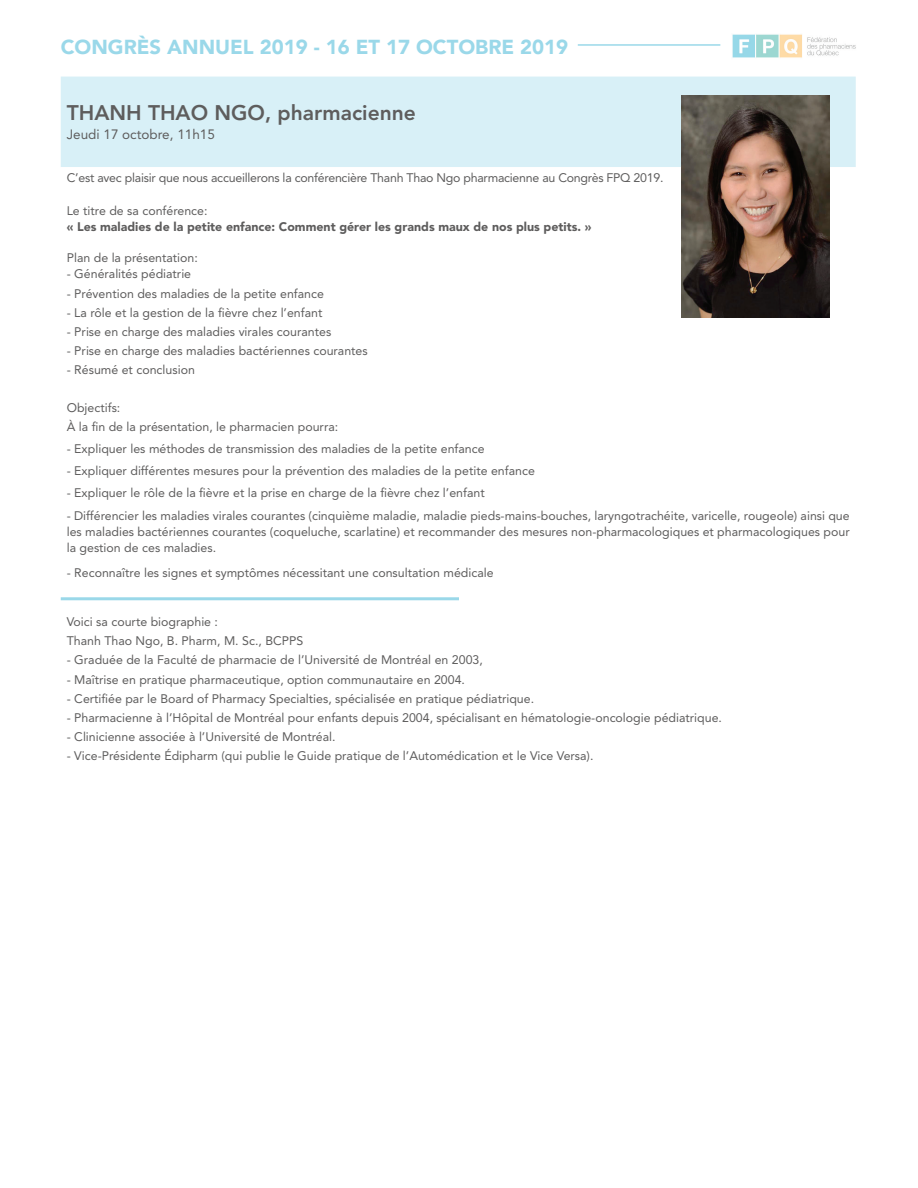
<style>
.page{position:relative;width:918px;height:1188px;background:#fff}
.page>*{position:absolute;margin:0;border:0;box-sizing:border-box;transform-origin:0 0}
.t1{font:800 21px "Avenir LT Std";color:#5e5d5d}
.t2{font:900 20.25px "Avenir";color:#9ad8e9}
.t3{font:13.5px "Avenir LT Std";color:#5e5d5d}
.t4{font:12.3px/19.2px "Avenir LT Std";color:#5e5d5d}
.t5{font:12.3px "Avenir LT Std";letter-spacing:-.02em;color:#5e5d5d}
.t6{font:900 12.3px "Avenir LT Std";color:#5e5d5d}
</style>
<div class="page">
<hr style="left:578px;top:44px;width:142px;height:2px;background:#9ad8e9">
<img style="left:732px;top:34px;width:124px;height:24px">
<div style="left:61px;top:77px;width:795px;height:90px;background:#d8f0f7"></div>
<hr style="left:61px;top:597px;width:398px;height:3px;background:#9ad8e9">
<img style="left:681px;top:96px;width:148px;height:221px">
<h2 class="t2" style="left:61px;top:29px;width:371px">CONGRÈS ANNUEL 2019 - 16 ET 17 OCTOBRE</h2>
<h2 class="t2" style="left:520px;top:29px;width:49px">2019</h2>
<h1 class="t1" style="left:67px;top:100px;width:351px">Thanh Thao Ngo, pharmacienne</h1>
<p class="t3" style="left:67px;top:127px;width:150px">Jeudi 17 octobre, 11h15</p>
<p class="t5" style="left:67px;top:171px;width:598px">C’est avec plaisir que nous accueillerons la conférencière Thanh Thao Ngo pharmacienne au Congrès FPQ 2019.</p>
<p class="t4" style="left:67px;top:201px;width:142px">Le titre de sa conférence:</p>
<p class="t6" style="left:67px;top:219px;width:526px">« Les maladies de la petite enfance: Comment gérer les grands maux de nos plus petits. »</p>
<p class="t4" style="left:67px;top:248px;width:133px">Plan de la présentation:</p>
<p class="t4" style="left:67px;top:265px;width:126px">- Généralités pédiatrie</p>
<p class="t4" style="left:67px;top:284px;width:259px">- Prévention des maladies de la petite enfance</p>
<p class="t4" style="left:67px;top:303px;width:257px">- La rôle et la gestion de la fièvre chez l’enfant</p>
<p class="t4" style="left:67px;top:322px;width:266px">- Prise en charge des maladies virales courantes</p>
<p class="t4" style="left:67px;top:341px;width:303px">- Prise en charge des maladies bactériennes courantes</p>
<p class="t4" style="left:67px;top:361px;width:130px">- Résumé et conclusion</p>
<p class="t4" style="left:67px;top:398px;width:273px">Objectifs:<br>À la fin de la présentation, le pharmacien pourra:</p>
<p class="t4" style="left:67px;top:439px;width:419px">- Expliquer les méthodes de transmission des maladies de la petite enfance</p>
<p class="t4" style="left:67px;top:462px;width:470px">- Expliquer différentes mesures pour la prévention des maladies de la petite enfance</p>
<p class="t4" style="left:67px;top:484px;width:419px">- Expliquer le rôle de la fièvre et la prise en charge de la fièvre chez l’enfant</p>
<p class="t4" style="left:67px;top:507px;width:785px;line-height:16.2px;text-align:justify">- Différencier les maladies virales courantes (cinquième maladie, maladie pieds-mains-bouches, laryngotrachéite, varicelle, rougeole) ainsi que les maladies bactériennes courantes (coqueluche, scarlatine) et recommander des mesures non-pharmacologiques et pharmacologiques pour la gestion de ces maladies.</p>
<p class="t4" style="left:67px;top:564px;width:428px">- Reconnaître les signes et symptômes nécessitant une consultation médicale</p>
<p class="t4" style="left:67px;top:612px;width:238px">Voici sa courte biographie :<br>Thanh Thao Ngo, B. Pharm, M. Sc., BCPPS</p>
<p class="t4" style="left:67px;top:651px;width:418px">- Graduée de la Faculté de pharmacie de l’Université de Montréal en 2003,</p>
<p class="t4" style="left:67px;top:670px;width:400px">- Maîtrise en pratique pharmaceutique, option communautaire en 2004.</p>
<p class="t4" style="left:67px;top:689px;width:469px">- Certifiée par le Board of Pharmacy Specialties, spécialisée en pratique pédiatrique.</p>
<p class="t4" style="left:67px;top:708px;width:657px">- Pharmacienne à l’Hôpital de Montréal pour enfants depuis 2004, spécialisant en hématologie-oncologie pédiatrique.</p>
<p class="t4" style="left:67px;top:727px;width:270px">- Clinicienne associée à l’Université de Montréal.</p>
<p class="t4" style="left:67px;top:747px;width:528px">- Vice-Présidente Édipharm (qui publie le Guide pratique de l’Automédication et le Vice Versa).</p>
</div>
